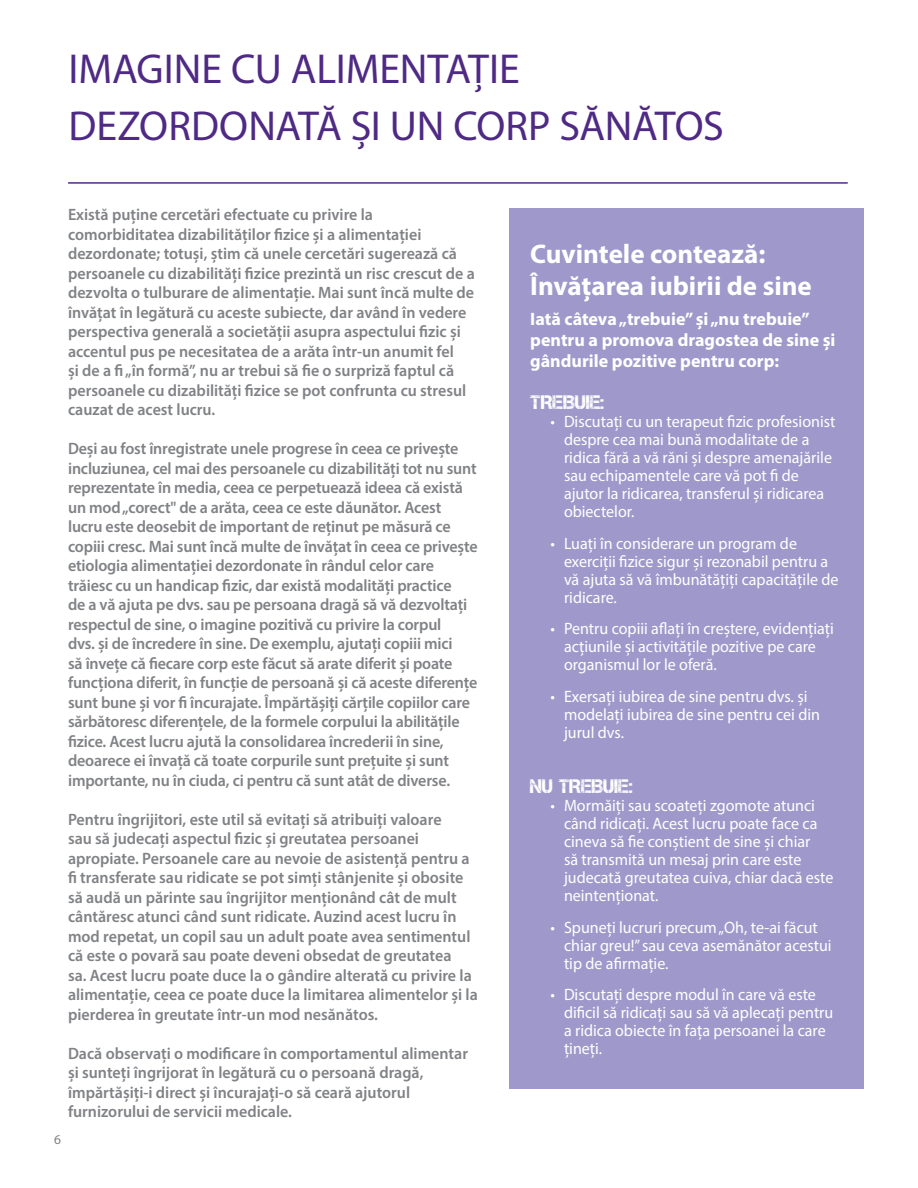
<style>
.page{position:relative;width:918px;height:1188px;background:#fff}
.page>*{position:absolute;margin:0;border:0;box-sizing:border-box;transform-origin:0 0}
.t1{font:42px/57px "Myriad Pro";letter-spacing:-.005em;color:#4f2a84}
.t2{font:700 27px/32.4px "Myriad Pro";color:#fff}
.t3{font:19.5px "Captureit";color:#fff}
.t4{font:700 18px/21px "Myriad Pro";color:#fff}
.t5{font:600 16.5px/19.5px "Myriad Pro";letter-spacing:-.005em;color:#808285}
.t6{font:16.5px/18px "Myriad Pro";color:#fff}
.t7{font:13.5px "Myriad Pro";color:#808285}
</style>
<div class="page">
<div style="left:510px;top:208px;width:354px;height:881px;background:#9f99cb"></div>
<hr style="left:68px;top:182px;width:780px;height:2px;background:#4f2a84">
<h1 class="t1" style="left:68px;top:40px;width:657px">IMAGINE CU ALIMENTAȚIE<br>DEZORDONATĂ ȘI UN CORP SĂNĂTOS</h1>
<p class="t5" style="left:68px;top:205px;width:408px">Există puține cercetări efectuate cu privire la comorbiditatea dizabilităților fizice și a alimentației dezordonate; totuși, știm că unele cercetări sugerează că persoanele cu dizabilități fizice prezintă un risc crescut de a dezvolta o tulburare de alimentație. Mai sunt încă multe de învățat în legătură cu aceste subiecte, dar având în vedere perspectiva generală a societății asupra aspectului fizic și accentul pus pe necesitatea de a arăta într-un anumit fel<br>și de a fi „în formă”, nu ar trebui să fie o surpriză faptul că persoanele cu dizabilități fizice se pot confrunta cu stresul cauzat de acest lucru.</p>
<p class="t5" style="left:68px;top:439px;width:411px">Deși au fost înregistrate unele progrese în ceea ce privește incluziunea, cel mai des persoanele cu dizabilități tot nu sunt reprezentate în media, ceea ce perpetuează ideea că există un mod „corect" de a arăta, ceea ce este dăunător. Acest lucru este deosebit de important de reținut pe măsură ce copiii cresc. Mai sunt încă multe de învățat în ceea ce privește etiologia alimentației dezordonate în rândul celor care trăiesc cu un handicap fizic, dar există modalități practice<br>de a vă ajuta pe dvs. sau pe persoana dragă să vă dezvoltați respectul de sine, o imagine pozitivă cu privire la corpul<br>dvs. și de încredere în sine. De exemplu, ajutați copiii mici<br>să învețe că fiecare corp este făcut să arate diferit și poate funcționa diferit, în funcție de persoană și că aceste diferențe sunt bune și vor fi încurajate. Împărtășiți cărțile copiilor care sărbătoresc diferențele, de la formele corpului la abilitățile fizice. Acest lucru ajută la consolidarea încrederii în sine, deoarece ei învață că toate corpurile sunt prețuite și sunt importante, nu în ciuda, ci pentru că sunt atât de diverse.</p>
<p class="t5" style="left:68px;top:809px;width:411px">Pentru îngrijitori, este util să evitați să atribuiți valoare<br>sau să judecați aspectul fizic și greutatea persoanei apropiate. Persoanele care au nevoie de asistență pentru a fi transferate sau ridicate se pot simți stânjenite și obosite să audă un părinte sau îngrijitor menționând cât de mult cântăresc atunci când sunt ridicate. Auzind acest lucru în mod repetat, un copil sau un adult poate avea sentimentul că este o povară sau poate deveni obsedat de greutatea<br>sa. Acest lucru poate duce la o gândire alterată cu privire la alimentație, ceea ce poate duce la limitarea alimentelor și la pierderea în greutate într-un mod nesănătos.</p>
<p class="t5" style="left:68px;top:1043px;width:402px">Dacă observați o modificare în comportamentul alimentar și sunteți îngrijorat în legătură cu o persoană dragă, împărtășiți-i direct și încurajați-o să ceară ajutorul furnizorului de servicii medicale.</p>
<p class="t7" style="left:54px;top:1131px;width:8px">6</p>
<h2 class="t2" style="left:530px;top:236px;width:283px">Cuvintele contează:<br>Învățarea iubirii de sine</h2>
<p class="t4" style="left:530px;top:308px;width:307px">Iată câteva „trebuie” și „nu trebuie” pentru a promova dragostea de sine și gândurile pozitive pentru corp:</p>
<p class="t3" style="left:530px;top:391px;width:76px">TREBUIE:</p>
<p class="t6" style="left:564px;top:412px;width:273px;text-indent:-13px">• Discutați cu un terapeut fizic profesionist despre cea mai bună modalitate de a ridica fără a vă răni și despre amenajările sau echipamentele care vă pot fi de ajutor la ridicarea, transferul și ridicarea obiectelor.</p>
<p class="t6" style="left:564px;top:534px;width:276px;text-indent:-13px">• Luați în considerare un program de exerciții fizice sigur și rezonabil pentru a vă ajuta să vă îmbunătățiți capacitățile de ridicare.</p>
<p class="t6" style="left:564px;top:619px;width:271px;text-indent:-13px">• Pentru copiii aflați în creștere, evidențiați acțiunile și activitățile pozitive pe care organismul lor le oferă.</p>
<p class="t6" style="left:564px;top:687px;width:258px;text-indent:-13px">• Exersați iubirea de sine pentru dvs. și modelați iubirea de sine pentru cei din jurul dvs.</p>
<p class="t3" style="left:530px;top:775px;width:104px">NU TREBUIE:</p>
<p class="t6" style="left:564px;top:796px;width:271px;text-indent:-13px">• Mormăiți sau scoateți zgomote atunci când ridicați. Acest lucru poate face ca cineva să fie conștient de sine și chiar<br>să transmită un mesaj prin care este judecată greutatea cuiva, chiar dacă este neintenționat.</p>
<p class="t6" style="left:564px;top:918px;width:269px;text-indent:-13px">• Spuneți lucruri precum „Oh, te-ai făcut chiar greu!” sau ceva asemănător acestui tip de afirmație.</p>
<p class="t6" style="left:564px;top:985px;width:271px;text-indent:-13px">• Discutați despre modul în care vă este dificil să ridicați sau să vă aplecați pentru a ridica obiecte în fața persoanei la care țineți.</p>
</div>
